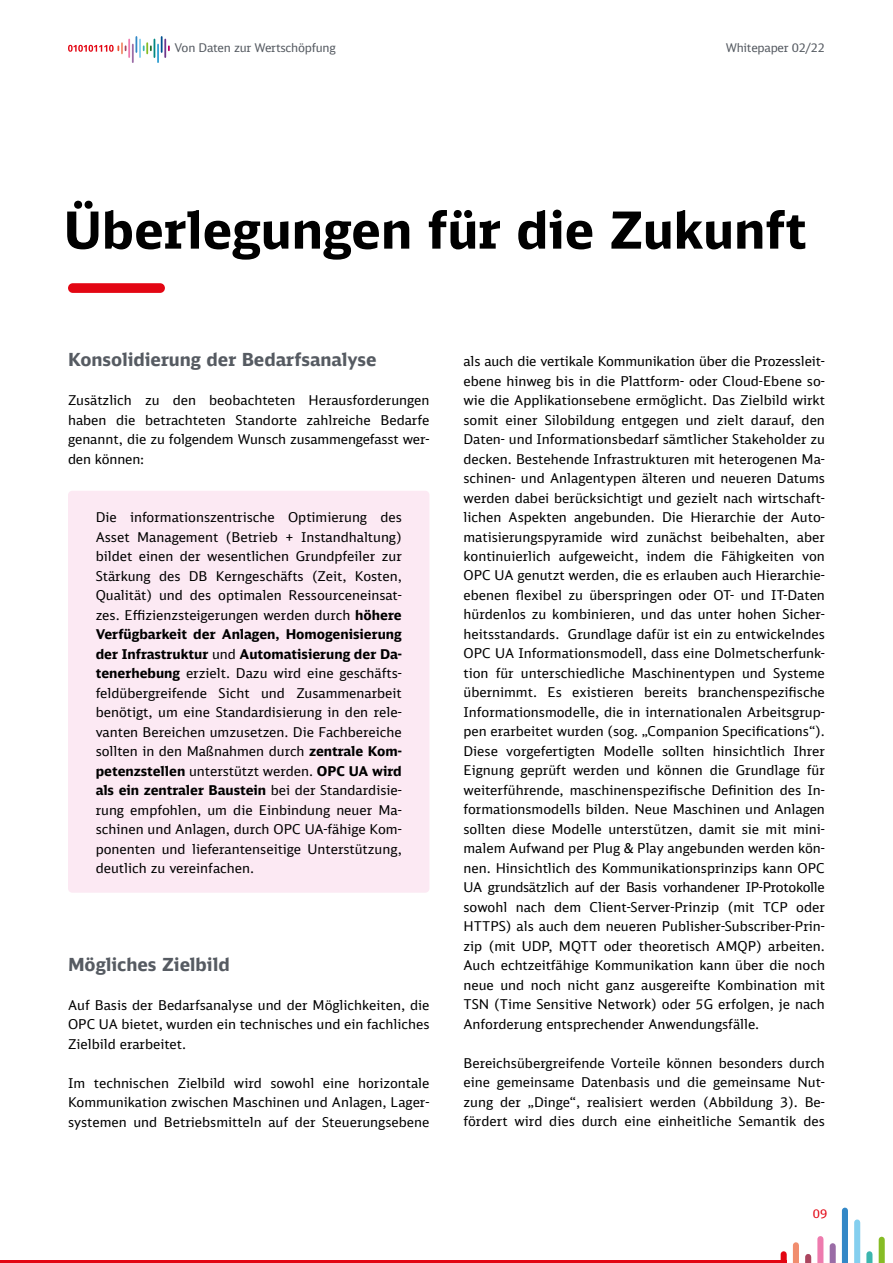
<style>
.page{position:relative;width:893px;height:1263px;background:#fff}
.page>*{position:absolute;margin:0;border:0;box-sizing:border-box;transform-origin:0 0}
.t1{font:700 51px "DB Sans";color:#000}
.t2{font:700 18px "DB Sans";color:#565b62}
.t3{font:13.5px/19.5px "DB Sans";color:#000;text-align:justify}
.t4{font:12px "DB Sans";letter-spacing:-.02em;color:#565b62}
.t5{font:12px "DB Sans";color:#e30613}
.s1{font-weight:700}
</style>
<div class="page">
<div style="left:879px;top:1240px;width:6px;height:23px;background:#86bc25"></div>
<div style="left:793px;top:1245px;width:6px;height:18px;background:#f18d6e"></div>
<div style="left:866px;top:1254px;width:6px;height:9px;background:#3cb5ae"></div>
<div style="left:781px;top:1254px;width:6px;height:9px;background:#e30613"></div>
<svg style="left:805px;top:1257px;width:6px;height:6px"></svg>
<div style="left:854px;top:1222px;width:6px;height:41px;background:#84cfef"></div>
<div style="left:817px;top:1239px;width:6px;height:24px;background:#ee7bae"></div>
<div style="left:830px;top:1246px;width:6px;height:17px;background:#9a6ca6"></div>
<div style="left:842px;top:1210px;width:6px;height:53px;background:#3388c7"></div>
<svg style="left:68px;top:37px;width:102px;height:25px"></svg>
<hr style="left:0;top:1260px;width:787px;height:3px;background:#e30613">
<div style="left:68px;top:283px;width:97px;height:10px;background:#e30613;border-radius:5px"></div>
<div style="left:68px;top:491px;width:361px;height:402px;background:#fce9f3;border-radius:4px"></div>
<p class="t4" style="left:174px;top:40px;width:163px">Von Daten zur Wertschöpfung</p>
<p class="t4" style="left:726px;top:40px;width:101px">Whitepaper 02/22</p>
<h1 class="t1" style="left:64px;top:198px;width:744px">Überlegungen für die Zukunft</h1>
<h2 class="t2" style="left:68px;top:348px;width:310px">Konsolidierung der Bedarfsanalyse</h2>
<p class="t3" style="left:68px;top:390px;width:363px">Zusätzlich zu den beobachteten Herausforderungen haben die betrachteten Standorte zahlreiche Bedarfe genannt, die zu folgendem Wunsch zusammengefasst wer&shy;den können:</p>
<p class="t3" style="left:96px;top:507px;width:308px">Die informationszentrische Optimierung des Asset Management (Betrieb + Instandhaltung) bildet einen der wesentlichen Grundpfeiler zur Stärkung des DB Kerngeschäfts (Zeit, Kosten, Qualität) und des optimalen Ressourceneinsat&shy;zes. Effizienzsteigerungen werden durch <span class="s1">höhere Verfügbarkeit der Anlagen, Homogenisierung der Infrastruktur</span> und <span class="s1">Automatisierung der Da&shy;tenerhebung</span> erzielt. Dazu wird eine geschäfts&shy;feldübergreifende Sicht und Zusammenarbeit benötigt, um eine Standardisierung in den rele&shy;vanten Bereichen umzusetzen. Die Fachbereiche sollten in den Maßnahmen durch <span class="s1">zentrale Kom&shy;petenzstellen</span> unterstützt werden. <span class="s1">OPC UA wird als ein zentraler Baustein</span> bei der Standardisie&shy;rung empfohlen, um die Einbindung neuer Ma&shy;schinen und Anlagen, durch OPC UA-fähige Kom&shy;ponenten und lieferantenseitige Unterstützung, deutlich zu vereinfachen.</p>
<h2 class="t2" style="left:68px;top:953px;width:163px">Mögliches Zielbild</h2>
<p class="t3" style="left:68px;top:995px;width:363px">Auf Basis der Bedarfsanalyse und der Möglichkeiten, die OPC UA bietet, wurden ein technisches und ein fachliches Zielbild erarbeitet.</p>
<p class="t3" style="left:68px;top:1073px;width:363px">Im technischen Zielbild wird sowohl eine horizontale Kommunikation zwischen Maschinen und Anlagen, Lager&shy;systemen und Betriebsmitteln auf der Steuerungsebene</p>
<p class="t3" style="left:463px;top:351px;width:363px">als auch die vertikale Kommunikation über die Prozessleit&shy;ebene hinweg bis in die Plattform- oder Cloud-Ebene so&shy;wie die Applikationsebene ermöglicht. Das Zielbild wirkt somit einer Silobildung entgegen und zielt darauf, den Daten- und Informationsbedarf sämtlicher Stakeholder zu decken. Bestehende Infrastrukturen mit heterogenen Ma&shy;schinen- und Anlagentypen älteren und neueren Datums werden dabei berücksichtigt und gezielt nach wirtschaft&shy;lichen Aspekten angebunden. Die Hierarchie der Auto&shy;matisierungspyramide wird zunächst beibehalten, aber kontinuierlich aufgeweicht, indem die Fähigkeiten von OPC UA genutzt werden, die es erlauben auch Hierarchie&shy;ebenen flexibel zu überspringen oder OT- und IT-Daten hürdenlos zu kombinieren, und das unter hohen Sicher&shy;heitsstandards. Grundlage dafür ist ein zu entwickelndes OPC UA Informationsmodell, dass eine Dolmetscherfunk&shy;tion für unterschiedliche Maschinentypen und Systeme übernimmt. Es existieren bereits branchenspezifische Informationsmodelle, die in internationalen Arbeitsgrup&shy;pen erarbeitet wurden (sog. „Companion Specifications“).<br>Diese vorgefertigten Modelle sollten hinsichtlich Ihrer Eignung geprüft werden und können die Grundlage für weiterführende, maschinenspezifische Definition des In&shy;formationsmodells bilden. Neue Maschinen und Anlagen sollten diese Modelle unterstützen, damit sie mit mini&shy;malem Aufwand per Plug &amp; Play angebunden werden kön&shy;nen. Hinsichtlich des Kommunikationsprinzips kann OPC UA grundsätzlich auf der Basis vorhandener IP-Protokolle sowohl nach dem Client-Server-Prinzip (mit TCP oder HTTPS) als auch dem neueren Publisher-Subscriber-Prin&shy;zip (mit UDP, MQTT oder theoretisch AMQP) arbeiten.<br>Auch echtzeitfähige Kommunikation kann über die noch neue und noch nicht ganz ausgereifte Kombination mit TSN (Time Sensitive Network) oder 5G erfolgen, je nach Anforderung entsprechender Anwendungsfälle.</p>
<p class="t3" style="left:463px;top:1053px;width:363px">Bereichsübergreifende Vorteile können besonders durch eine gemeinsame Datenbasis und die gemeinsame Nut&shy;zung der „Dinge“, realisiert werden (Abbildung 3). Be&shy;fördert wird dies durch eine einheitliche Semantik des</p>
<p class="t5" style="left:813px;top:1206px;width:16px">09</p>
</div>
